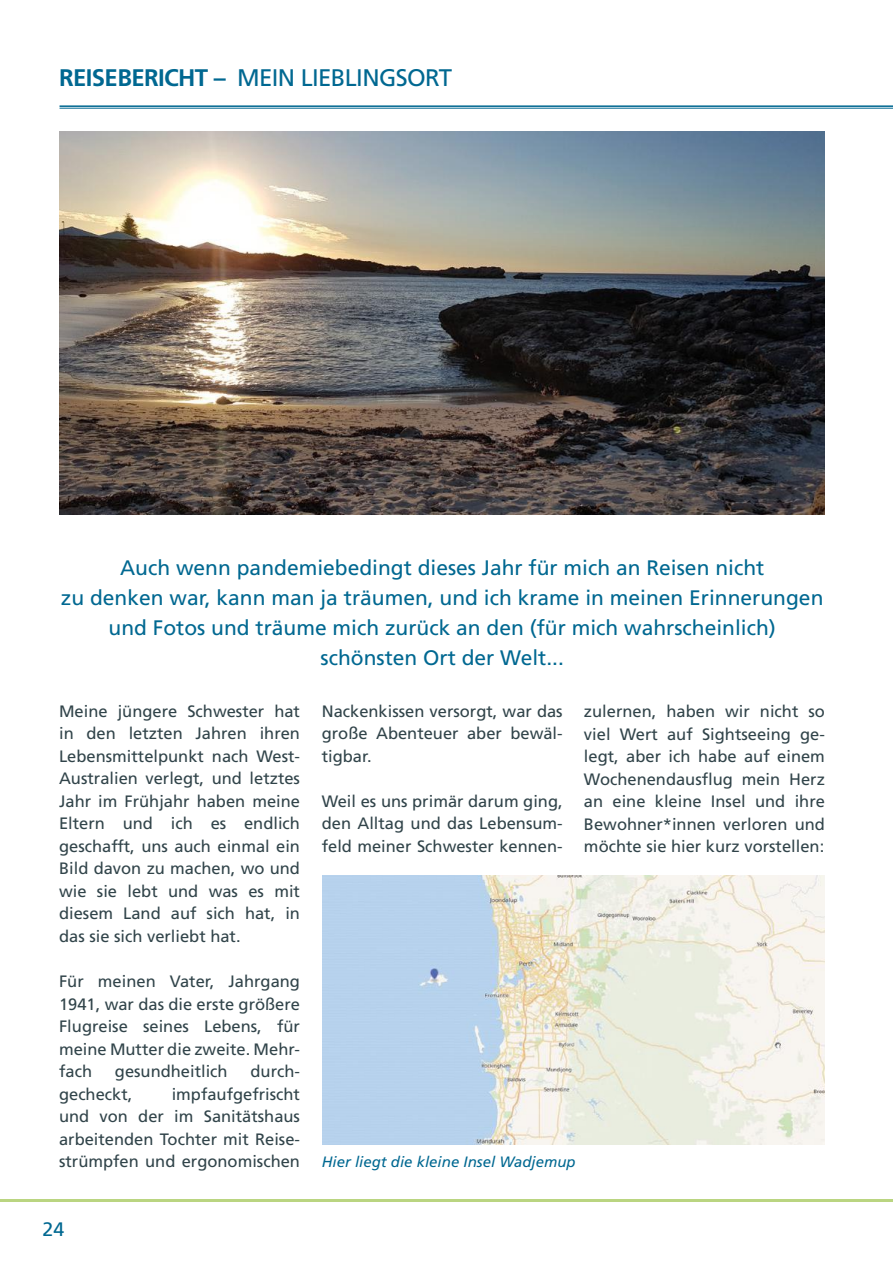
<style>
.page{position:relative;width:893px;height:1263px;background:#fff}
.page>*{position:absolute;margin:0;border:0;box-sizing:border-box;transform-origin:0 0}
.t1{font:24px "Frutiger LT Std";letter-spacing:-.025em;color:#006891}
.t2{font:21px/30px "Frutiger LT Std";color:#006891;text-align:center}
.t3{font:19.5px "Frutiger LT Std";color:#006891}
.t4{font:16.5px/22.5px "Frutiger LT Std";color:#31444a;text-align:justify}
.t5{font:italic 15px "Frutiger LT Std";color:#006891}
.s1{font-weight:700}
</style>
<div class="page">
<hr style="left:0;top:1199px;width:893px;height:3px;background:#bad581">
<hr style="left:60px;top:105px;width:833px;height:2px;background:#006891">
<hr style="left:60px;top:108px;width:833px;height:1px;background:#006891">
<img style="left:59px;top:132px;width:766px;height:382px">
<img style="left:322px;top:875px;width:503px;height:269px">
<h1 class="t1" style="left:59px;top:64px;width:395px"><span class="s1">REISEBERICHT –</span> MEIN LIEBLINGSORT</h1>
<p class="t2" style="left:61px;top:553px;width:764px">Auch wenn pandemiebedingt dieses Jahr für mich an Reisen nicht<br>zu denken war, kann man ja träumen, und ich krame in meinen Erinnerungen und Fotos und träume mich zurück an den (für mich wahrscheinlich) schönsten Ort der Welt...</p>
<p class="t4" style="left:59px;top:700px;width:242px">Meine jüngere Schwester hat in den letzten Jahren ihren Lebensmittelpunkt nach West-Australien verlegt, und letztes Jahr im Frühjahr haben meine Eltern und ich es endlich geschafft, uns auch einmal ein Bild davon zu machen, wo und wie sie lebt und was es mit diesem Land auf sich hat, in das sie sich verliebt hat.</p>
<p class="t4" style="left:59px;top:970px;width:242px">Für meinen Vater, Jahrgang 1941, war das die erste größere Flugreise seines Lebens, für meine Mutter die zweite. Mehr&shy;fach</p>
<p class="t4" style="left:115px;top:1060px;width:114px">gesundheitlich</p>
<p class="t4" style="left:251px;top:1060px;width:51px">durch-</p>
<p class="t4" style="left:59px;top:1082px;width:75px">gecheckt,</p>
<p class="t4" style="left:59px;top:1082px;width:242px;text-indent:113px">impfaufgefrischt und von der im Sanitätshaus arbeitenden Tochter mit Reise&shy;strümpfen und ergonomischen</p>
<p class="t3" style="left:43px;top:1218px;width:23px">24</p>
<p class="t4" style="left:322px;top:700px;width:242px">Nackenkissen versorgt, war das große Abenteuer aber bewäl&shy;tigbar.</p>
<p class="t4" style="left:322px;top:790px;width:242px">Weil es uns primär darum ging, den Alltag und das Lebensum&shy;feld meiner Schwester kennen-</p>
<p class="t4" style="left:584px;top:700px;width:242px">zulernen, haben wir nicht so viel Wert auf Sightseeing ge&shy;legt, aber ich habe auf einem Wochenendausflug mein Herz an eine kleine Insel und ihre Bewohner*innen verloren und möchte sie hier kurz vorstellen:</p>
<p class="t5" style="left:322px;top:1153px;width:255px">Hier liegt die kleine Insel Wadjemup</p>
</div>
